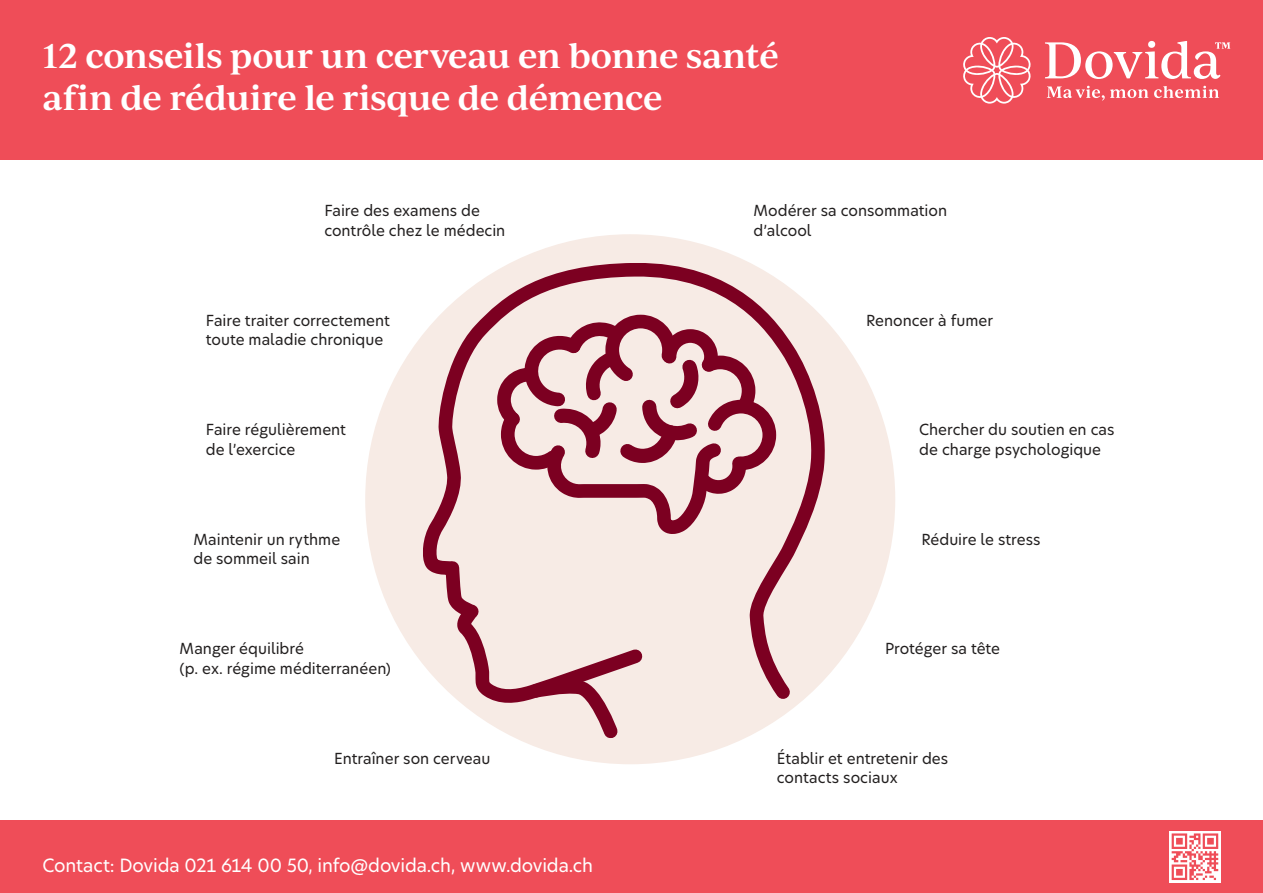
<style>
.page{position:relative;width:1263px;height:893px;background:#fff}
.page>*{position:absolute;margin:0;border:0;box-sizing:border-box;transform-origin:0 0}
.t1{font:600 33px/42px "Ivy Journal";letter-spacing:-.01em;color:#fff}
.t2{font:18px "New Hero";letter-spacing:-.01em;color:#fff}
.t3{font:15px/19.5px "New Hero";color:#221f1f}
</style>
<div class="page">
<div style="left:0;top:0;width:1263px;height:159px;background:#ef4d58"></div>
<div style="left:0;top:821px;width:1263px;height:72px;background:#ef4d58"></div>
<div style="left:365px;top:234px;width:530px;height:530px;background:#f7ebe5;border-radius:50%"></div>
<svg style="left:423px;top:263px;width:402px;height:450px"></svg>
<svg style="left:522px;top:669px;width:102px;height:69px"></svg>
<svg style="left:490px;top:308px;width:293px;height:239px"></svg>
<svg style="left:963px;top:37px;width:68px;height:67px"></svg>
<svg style="left:1047px;top:86px;width:101px;height:15px"></svg>
<svg style="left:1154px;top:86px;width:65px;height:12px"></svg>
<svg style="left:1045px;top:41px;width:185px;height:38px"></svg>
<svg style="left:1169px;top:831px;width:51px;height:51px"></svg>
<svg style="left:1172px;top:833px;width:46px;height:47px"></svg>
<h1 class="t1" style="left:43px;top:37px;width:738px">12 conseils pour un cerveau en bonne santé afin de réduire le risque de démence</h1>
<p class="t3" style="left:324px;top:201px;width:183px">Faire des examens de contrôle chez le médecin</p>
<p class="t3" style="left:753px;top:201px;width:195px">Modérer sa consommation d’alcool</p>
<p class="t3" style="left:206px;top:310px;width:186px">Faire traiter correctement toute maladie chronique</p>
<p class="t3" style="left:866px;top:310px;width:128px">Renoncer à fumer</p>
<p class="t3" style="left:206px;top:420px;width:142px">Faire régulièrement de l’exercice</p>
<p class="t3" style="left:919px;top:420px;width:197px">Chercher du soutien en cas de charge psychologique</p>
<p class="t3" style="left:193px;top:529px;width:148px">Maintenir un rythme de sommeil sain</p>
<p class="t3" style="left:921px;top:529px;width:121px">Réduire le stress</p>
<p class="t3" style="left:180px;top:639px;width:213px">Manger équilibré<br>(p. ex. régime méditerranéen)</p>
<p class="t3" style="left:885px;top:639px;width:116px">Protéger sa tête</p>
<p class="t3" style="left:334px;top:748px;width:158px">Entraîner son cerveau</p>
<p class="t3" style="left:777px;top:748px;width:173px">Établir et entretenir des contacts sociaux</p>
<p class="t2" style="left:43px;top:857px;width:552px">Contact: Dovida 021 614 00 50, info@dovida.ch, www.dovida.ch</p>
</div>
